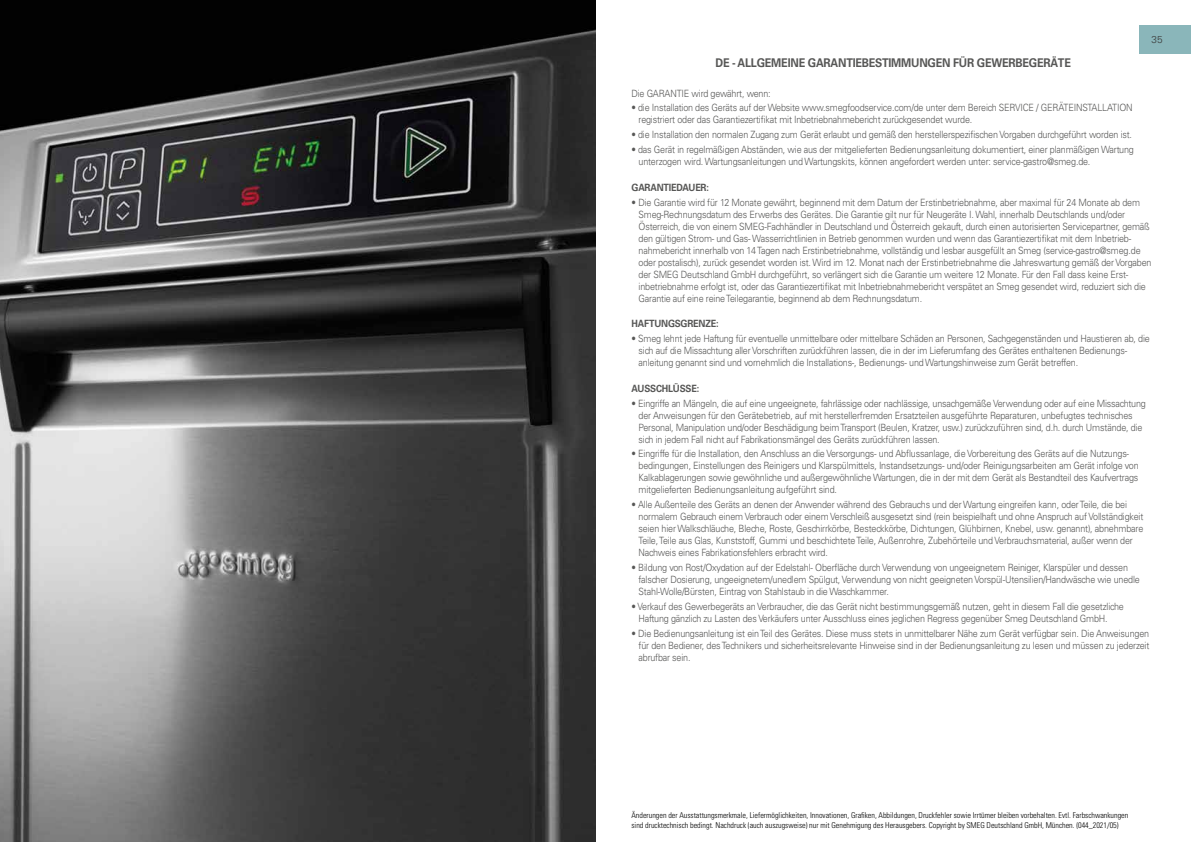
<style>
.page{position:relative;width:1191px;height:842px;background:#fff}
.page>*{position:absolute;margin:0;border:0;box-sizing:border-box;transform-origin:0 0}
.t1{font:700 12px "Univers";letter-spacing:-.02em;color:#575756;scale:.9 1}
.t2{font:300 10px/12px "Univers LT Std";letter-spacing:-.02em;color:#575756;scale:.9 1}
.t3{font:700 10px "Univers";letter-spacing:-.02em;color:#575756;scale:.9 1}
.t4{font:300 10px "Univers LT Std";color:#3c3c3b}
.t5{font:300 condensed 8px/9.6px "Univers";color:#000}
</style>
<div class="page">
<div style="left:1140px;top:26px;width:51px;height:28px;background:#8ab6ba"></div>
<img style="left:0;top:0;width:595px;height:842px">
<p class="t4" style="left:1151px;top:34px;width:13px">35</p>
<p class="t1" style="left:715px;top:56px;width:396px">DE - ALLGEMEINE GARANTIEBESTIMMUNGEN FÜR GEWERBEGERÄTE</p>
<p class="t2" style="left:631px;top:87px;width:156px">Die GARANTIE wird gewährt, wenn:</p>
<p class="t2" style="left:638px;top:102px;width:550px;text-indent:-7px">• die Installation des Geräts auf der Website www.smegfoodservice.com/de unter dem Bereich SERVICE / GERÄTEINSTALLATION registriert oder das Garantiezertifikat mit Inbetriebnahmebericht zurückgesendet wurde.</p>
<p class="t2" style="left:631px;top:129px;width:558px">• die Installation den normalen Zugang zum Gerät erlaubt und gemäß den herstellerspezifischen Vorgaben durchgeführt worden ist.</p>
<p class="t2" style="left:638px;top:144px;width:552px;text-indent:-7px">• das Gerät in regelmäßigen Abständen, wie aus der mitgelieferten Bedienungsanleitung dokumentiert, einer planmäßigen Wartung unterzogen wird. Wartungsanleitungen und Wartungskits, können angefordert werden unter: service-gastro@smeg.de.</p>
<p class="t3" style="left:631px;top:181px;width:88px">GARANTIEDAUER:</p>
<p class="t2" style="left:638px;top:196px;width:571px;text-indent:-7px">• Die Garantie wird für 12 Monate gewährt, beginnend mit dem Datum der Erstinbetriebnahme, aber maximal für 24 Monate ab dem Smeg-Rechnungsdatum des Erwerbs des Gerätes. Die Garantie gilt nur für Neugeräte I. Wahl, innerhalb Deutschlands und/oder Österreich, die von einem SMEG-Fachhändler in Deutschland und Österreich gekauft, durch einen autorisierten Servicepartner, gemäß den gültigen Strom- und Gas- Wasserrichtlinien in Betrieb genommen wurden und wenn das Garantiezertifikat mit dem Inbetrieb&shy;nahmebericht innerhalb von 14 Tagen nach Erstinbetriebnahme, vollständig und lesbar ausgefüllt an Smeg (service-gastro@smeg.de oder postalisch), zurück gesendet worden ist. Wird im 12. Monat nach der Erstinbetriebnahme die Jahreswartung gemäß der Vorgaben der SMEG Deutschland GmbH durchgeführt, so verlängert sich die Garantie um weitere 12 Monate. Für den Fall dass keine Erst&shy;inbetriebnahme erfolgt ist, oder das Garantiezertifikat mit Inbetriebnahmebericht verspätet an Smeg gesendet wird, reduziert sich die Garantie auf eine reine Teilegarantie, beginnend ab dem Rechnungsdatum.</p>
<p class="t3" style="left:631px;top:318px;width:98px">HAFTUNGSGRENZE:</p>
<p class="t2" style="left:638px;top:333px;width:569px;text-indent:-7px">• Smeg lehnt jede Haftung für eventuelle unmittelbare oder mittelbare Schäden an Personen, Sachgegenständen und Haustieren ab, die sich auf die Missachtung aller Vorschriften zurückführen lassen, die in der im Lieferumfang des Gerätes enthaltenen Bedienungs&shy;anleitung genannt sind und vornehmlich die Installations-, Bedienungs- und Wartungshinweise zum Gerät betreffen.</p>
<p class="t3" style="left:631px;top:382px;width:77px">AUSSCHLÜSSE:</p>
<p class="t2" style="left:638px;top:397px;width:565px;text-indent:-7px">• Eingriffe an Mängeln, die auf eine ungeeignete, fahrlässige oder nachlässige, unsachgemäße Verwendung oder auf eine Missachtung der Anweisungen für den Gerätebetrieb, auf mit herstellerfremden Ersatzteilen ausgeführte Reparaturen, unbefugtes technisches Personal, Manipulation und/oder Beschädigung beim Transport (Beulen, Kratzer, usw.) zurückzuführen sind, d.h. durch Umstände, die sich in jedem Fall nicht auf Fabrikationsmängel des Geräts zurückführen lassen.</p>
<p class="t2" style="left:638px;top:448px;width:557px;text-indent:-7px">• Eingriffe für die Installation, den Anschluss an die Versorgungs- und Abflussanlage, die Vorbereitung des Geräts auf die Nutzungs&shy;bedingungen, Einstellungen des Reinigers und Klarspülmittels, Instandsetzungs- und/oder Reinigungsarbeiten am Gerät infolge von Kalkablagerungen sowie gewöhnliche und außergewöhnliche Wartungen, die in der mit dem Gerät als Bestandteil des Kaufvertrags mitgelieferten Bedienungsanleitung aufgeführt sind.</p>
<p class="t2" style="left:638px;top:499px;width:562px;text-indent:-7px">• Alle Außenteile des Geräts an denen der Anwender während des Gebrauchs und der Wartung eingreifen kann, oder Teile, die bei normalem Gebrauch einem Verbrauch oder einem Verschleiß ausgesetzt sind (rein beispielhaft und ohne Anspruch auf Vollständigkeit seien hier Walkschläuche, Bleche, Roste, Geschirrkörbe, Besteckkörbe, Dichtungen, Glühbirnen, Knebel, usw. genannt), abnehmbare Teile, Teile aus Glas, Kunststoff, Gummi und beschichtete Teile, Außenrohre, Zubehörteile und Verbrauchsmaterial, außer wenn der Nachweis eines Fabrikationsfehlers erbracht wird.</p>
<p class="t2" style="left:638px;top:562px;width:558px;text-indent:-7px">• Bildung von Rost/Oxydation auf der Edelstahl- Oberfläche durch Verwendung von ungeeignetem Reiniger, Klarspüler und dessen falscher Dosierung, ungeeignetem/unedlem Spülgut, Verwendung von nicht geeigneten Vorspül-Utensilien/Handwäsche wie unedle<br>Stahl-Wolle/Bürsten, Eintrag von Stahlstaub in die Waschkammer.</p>
<p class="t2" style="left:638px;top:600px;width:540px;text-indent:-7px">• Verkauf des Gewerbegeräts an Verbraucher, die das Gerät nicht bestimmungsgemäß nutzen, geht in diesem Fall die gesetzliche<br>Haftung gänzlich zu Lasten des Verkäufers unter Ausschluss eines jeglichen Regress gegenüber Smeg Deutschland GmbH.</p>
<p class="t2" style="left:638px;top:627px;width:569px;text-align:justify;text-indent:-7px">• Die Bedienungsanleitung ist ein Teil des Gerätes. Diese muss stets in unmittelbarer Nähe zum Gerät verfügbar sein. Die Anweisungen für den Bediener, des Technikers und sicherheitsrelevante Hinweise sind in der Bedienungsanleitung zu lesen und müssen zu jederzeit abrufbar sein.</p>
<p class="t5" style="left:631px;top:811px;width:498px">Änderungen der Ausstattungsmerkmale, Liefermöglichkeiten, Innovationen, Grafiken, Abbildungen, Druckfehler sowie Irrtümer bleiben vorbehalten. Evtl. Farbschwankungen sind drucktechnisch bedingt. Nachdruck (auch auszugsweise) nur mit Genehmigung des Herausgebers. Copyright by SMEG Deutschland GmbH, München. (044_2021/05)</p>
</div>
